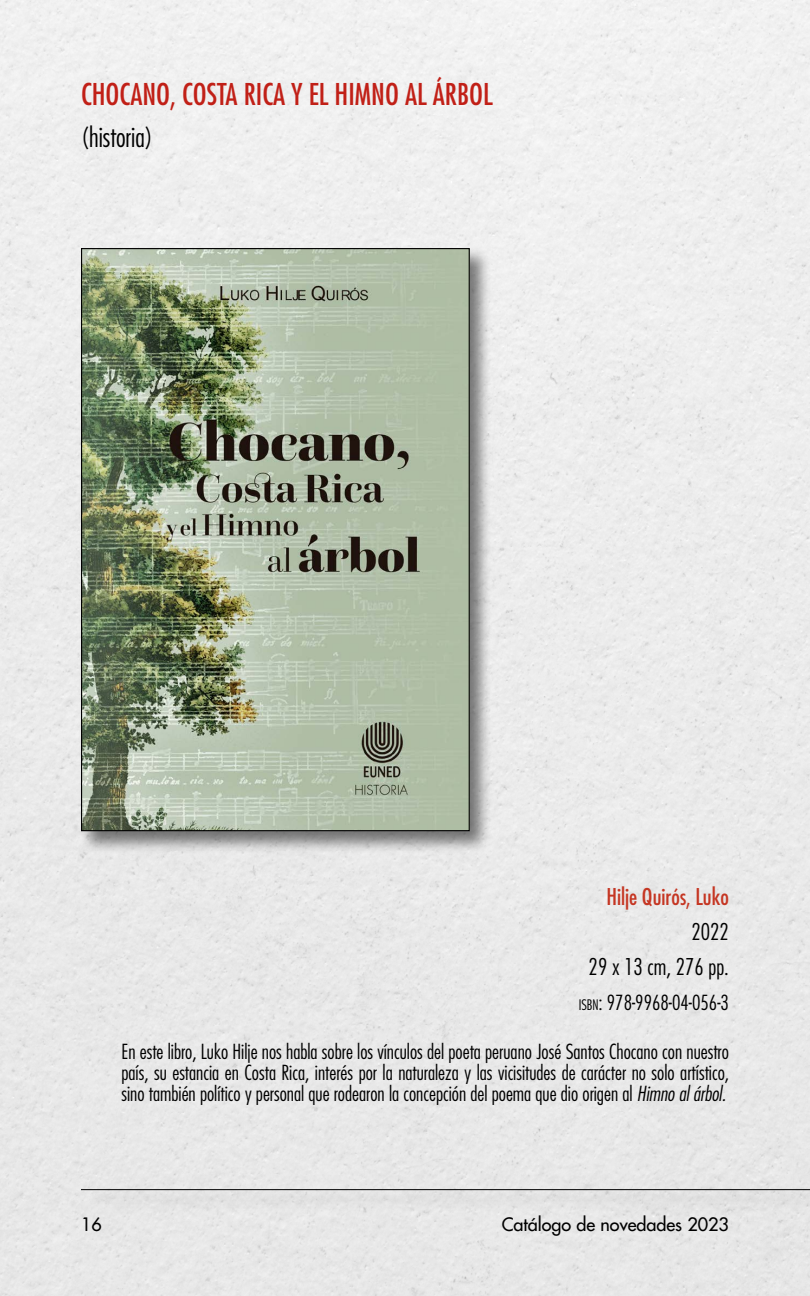
<style>
.page{position:relative;width:810px;height:1296px;background:#ebebeb}
.page>*{position:absolute;margin:0;border:0;box-sizing:border-box;transform-origin:0 0}
.TITULO_DE_LA_OBRA{font:condensed 29.25px "Futura Std";color:#c12017}
.coleccion___o_genero{font:300 condensed 27px "Futura Std";color:#000}
.AUTOR{font:condensed 22.5px "Futura Std";color:#c53623}
.formato-paginas{font:300 condensed 22.5px "Futura Std";color:#000}
.Año{font:300 condensed 22.5px "Futura Std";color:#000}
.Descripción_de_libro{font:300 condensed 20.25px/20.7px "Futura Std";color:#000;text-align:justify}
.ISBNN{font:300 condensed 20.25px "Futura Std";color:#000}
.t1{font:500 18px "Futura Std";color:#000}
.s1{font-size:14.17px}
.s2{font-style:inherit}
.s3{font-style:italic}
</style>
<div class="page">
<div style="left:82px;top:1187px;width:728px;height:68px;background:#e7e7e7"></div>
<svg style="left:80px;top:1189px;width:730px;height:47px"></svg>
<div style="left:79px;top:246px;width:413px;height:608px;background:#000;opacity:.5"></div>
<img style="left:83px;top:250px;width:385px;height:579px">
<p class="TITULO_DE_LA_OBRA" style="left:81px;top:77px;width:413px">CHOCANO, COSTA RICA Y EL HIMNO AL ÁRBOL</p>
<p class="coleccion___o_genero" style="left:81px;top:121px;width:73px">(historia)</p>
<p class="AUTOR" style="left:606px;top:884px;width:124px">Hilje Quirós, Luko</p>
<p class="Año" style="left:692px;top:919px;width:39px">2022</p>
<p class="formato-paginas" style="left:589px;top:954px;width:142px">29 x 13 cm, 276 pp.</p>
<p class="ISBNN" style="left:579px;top:990px;width:152px"><span class="s1">isbn</span><span class="s2">:</span> 978-9968-04-056-3</p>
<p class="Descripción_de_libro" style="left:122px;top:1041px;width:609px">En este libro, Luko Hilje nos habla sobre los vínculos del poeta peruano José Santos Chocano con nuestro país, su estancia en Costa Rica, interés por la naturaleza y las vicisitudes de carácter no solo artístico, sino también político y personal que rodearon la concepción del poema que dio origen al <span class="s3">Himno al árbol.</span></p>
<p class="t1" style="left:81px;top:1213px;width:22px">16</p>
<p class="t1" style="left:502px;top:1213px;width:229px">Catálogo de novedades 2023</p>
</div>
